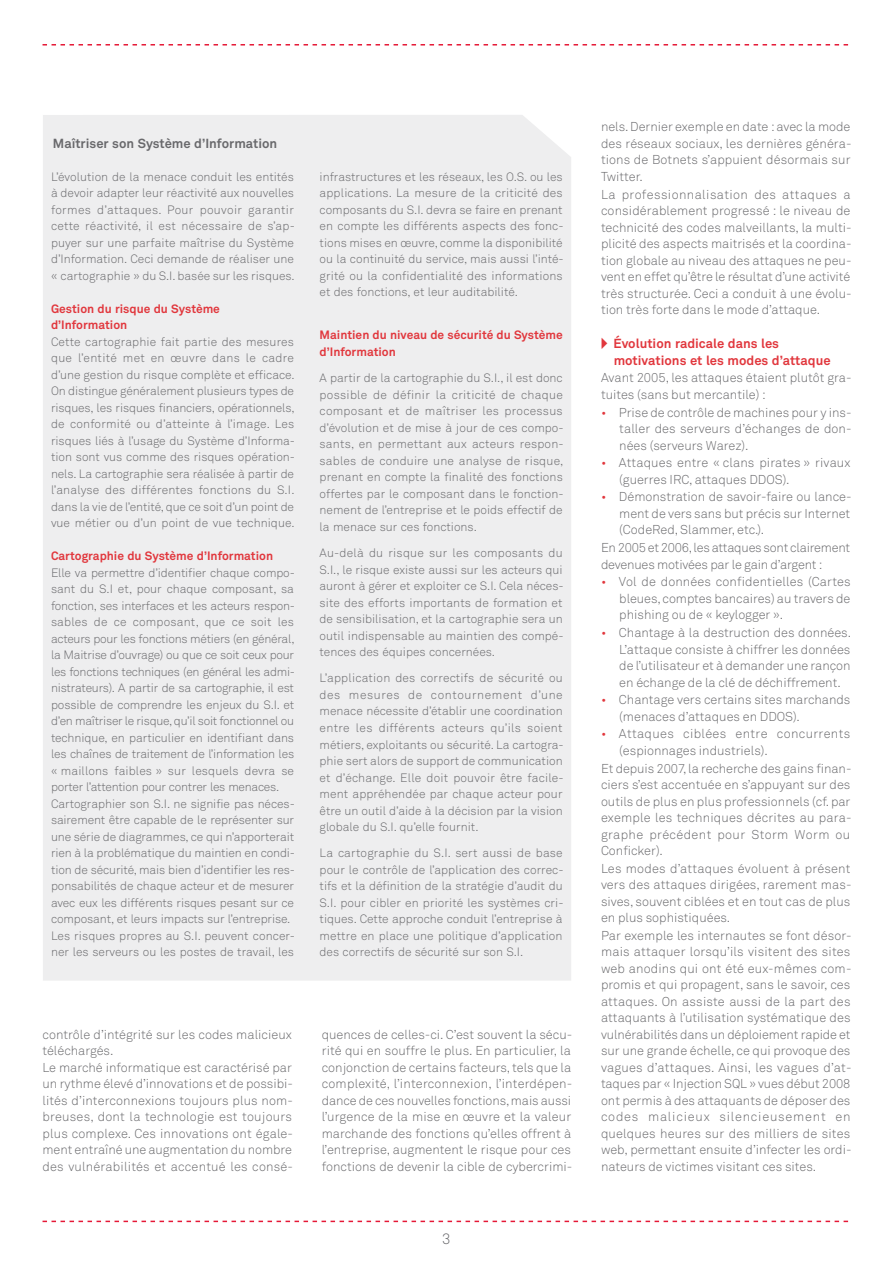
<style>
.page{position:relative;width:893px;height:1263px;background:#fff}
.page>*{position:absolute;margin:0;border:0;box-sizing:border-box;transform-origin:0 0}
.t1{font:300 15px "Akkurat";color:#69696c}
.t2{font:700 13.05px/16.5px "Akkurat";color:#e1373d}
.t3{font:700 13.05px "Akkurat";color:#69696c}
.t4{font:300 12.75px/16.5px "Akkurat";color:#69696c;text-align:justify}
.t5{font:300 12.75px/16.5px "Akkurat";letter-spacing:-.02em;color:#69696c}
.t6{font:300 12.75px/16.5px "Akkurat";letter-spacing:.02em;color:#69696c}
.t7{font:300 12px/16.5px "Akkurat";letter-spacing:-.01em;color:#69696c;text-align:justify}
.t8{font:700 12px/16.5px "Akkurat";color:#e1373d}
.s1{color:#e1373d}
</style>
<div class="page">
<svg style="left:43px;top:1220px;width:806px;height:2px"></svg>
<svg style="left:43px;top:44px;width:806px;height:2px"></svg>
<div style="left:43px;top:115px;width:528px;height:866px;background:#eeeeef"></div>
<p class="t3" style="left:53px;top:135px;width:226px">Maîtriser son Système d’Information</p>
<p class="t7" style="left:51px;top:168px;width:246px">L’évolution de la menace conduit les entités à devoir adapter leur réactivité aux nouvelles formes d’attaques. Pour pouvoir garantir cette réactivité, il est nécessaire de s’ap&shy;puyer sur une parfaite maîtrise du Système d’Information. Ceci demande de réaliser une « cartographie » du S.I. basée sur les risques.</p>
<p class="t8" style="left:51px;top:300px;width:170px">Gestion du risque du Système d’Information</p>
<p class="t7" style="left:51px;top:333px;width:246px">Cette cartographie fait partie des mesures que l’entité met en œuvre dans le cadre d’une gestion du risque complète et efficace.<br>On distingue généralement plusieurs types de risques, les risques financiers, opérationnels, de conformité ou d’atteinte à l’image. Les risques liés à l’usage du Système d’Informa&shy;tion sont vus comme des risques opération&shy;nels. La cartographie sera réalisée à partir de l’analyse des différentes fonctions du S.I. dans la vie de l’entité, que ce soit d’un point de vue métier ou d’un point de vue technique.</p>
<p class="t8" style="left:51px;top:548px;width:224px">Cartographie du Système d’Information</p>
<p class="t7" style="left:51px;top:564px;width:246px;text-align:left">Elle va permettre d’identifier chaque compo&shy;sant du S.I et, pour chaque composant, sa fonction, ses interfaces et les acteurs respon&shy;sables de ce composant, que ce soit les acteurs pour les fonctions métiers (en général, la Maitrise d’ouvrage) ou que ce soit ceux pour les fonctions techniques (en général les admi&shy;nistrateurs). A partir de sa cartographie, il est possible de comprendre les enjeux du S.I. et d’en maîtriser le risque, qu’il soit fonctionnel ou technique, en particulier en identifiant dans les chaînes de traitement de l’information les « maillons faibles » sur lesquels devra se porter l’attention pour contrer les menaces.<br>Cartographier son S.I. ne signifie pas néces&shy;sairement être capable de le représenter sur une série de diagrammes, ce qui n’apporterait rien à la problématique du maintien en condi&shy;tion de sécurité, mais bien d’identifier les res&shy;ponsabilités de chaque acteur et de mesurer avec eux les différents risques pesant sur ce composant, et leurs impacts sur l’entreprise.<br>Les risques propres au S.I. peuvent concer&shy;ner les serveurs ou les postes de travail, les</p>
<p class="t7" style="left:320px;top:168px;width:246px">infrastructures et les réseaux, les O.S. ou les applications. La mesure de la criticité des composants du S.I. devra se faire en prenant en compte les différents aspects des fonc&shy;tions mises en œuvre, comme la disponibilité ou la continuité du service, mais aussi l’inté&shy;grité ou la confidentialité des informations et des fonctions, et leur auditabilité.</p>
<p class="t8" style="left:320px;top:327px;width:245px">Maintien du niveau de sécurité du Système d’Information</p>
<p class="t7" style="left:320px;top:369px;width:246px">A partir de la cartographie du S.I., il est donc possible de définir la criticité de chaque composant et de maîtriser les processus d’évolution et de mise à jour de ces compo&shy;sants, en permettant aux acteurs respon&shy;sables de conduire une analyse de risque, prenant en compte la finalité des fonctions offertes par le composant dans le fonction&shy;nement de l’entreprise et le poids effectif de la menace sur ces fonctions.</p>
<p class="t7" style="left:320px;top:544px;width:246px">Au-delà du risque sur les composants du S.I., le risque existe aussi sur les acteurs qui auront à gérer et exploiter ce S.I. Cela néces&shy;site des efforts importants de formation et de sensibilisation, et la cartographie sera un outil indispensable au maintien des compé&shy;tences des équipes concernées.</p>
<p class="t7" style="left:320px;top:670px;width:246px">L’application des correctifs de sécurité ou des mesures de contournement d’une menace nécessite d’établir une coordination entre les différents acteurs qu’ils soient métiers, exploitants ou sécurité. La cartogra&shy;phie sert alors de support de communication et d’échange. Elle doit pouvoir être facile&shy;ment appréhendée par chaque acteur pour être un outil d’aide à la décision par la vision globale du S.I. qu’elle fournit.</p>
<p class="t7" style="left:320px;top:845px;width:246px">La cartographie du S.I. sert aussi de base pour le contrôle de l’application des correc&shy;tifs et la définition de la stratégie d’audit du S.I. pour cibler en priorité les systèmes cri&shy;tiques. Cette approche conduit l’entreprise à mettre en place une politique d’application des correctifs de sécurité sur son S.I.</p>
<p class="t4" style="left:43px;top:1026px;width:252px;text-align:left">contrôle d’intégrité sur les codes malicieux téléchargés.<br>Le marché informatique est caractérisé par un rythme élevé d’innovations et de possibi&shy;lités d’interconnexions toujours plus nom&shy;breuses, dont la technologie est toujours plus complexe. Ces innovations ont égale&shy;ment entraîné une augmentation du nombre des vulnérabilités et accentué les consé-</p>
<p class="t4" style="left:322px;top:1026px;width:252px">quences de celles-ci. C’est souvent la sécu&shy;rité qui en souffre le plus. En particulier, la conjonction de certains facteurs, tels que la complexité, l’interconnexion, l’interdépen&shy;dance de ces nouvelles fonctions, mais aussi l’urgence de la mise en œuvre et la valeur marchande des fonctions qu’elles offrent à l’entreprise, augmentent le risque pour ces fonctions de devenir la cible de cybercrimi-</p>
<p class="t1" style="left:442px;top:1229px;width:10px">3</p>
<p class="t4" style="left:601px;top:118px;width:252px">nels. Dernier exemple en date : avec la mode des réseaux sociaux, les dernières généra&shy;tions de Botnets s’appuient désormais sur Twitter.</p>
<p class="t4" style="left:601px;top:186px;width:252px">La professionnalisation des attaques a considérablement progressé : le niveau de technicité des codes malveillants, la multi&shy;plicité des aspects maitrisés et la coordina&shy;tion globale au niveau des attaques ne peu&shy;vent en effet qu’être le résultat d’une activité très structurée. Ceci a conduit à une évolu&shy;tion très forte dans le mode d’attaque.</p>
<p class="t2" style="left:614px;top:335px;width:219px">Évolution radicale dans les motivations et les modes d’attaque</p>
<p class="t4" style="left:601px;top:369px;width:252px">Avant 2005, les attaques étaient plutôt gra&shy;tuites (sans but mercantile) :</p>
<p class="t4" style="left:619px;top:404px;width:234px;text-indent:-18px"><span class="s1">•</span> Prise de contrôle de machines pour y ins&shy;taller des serveurs d’échanges de don&shy;nées (serveurs Warez).</p>
<p class="t4" style="left:619px;top:454px;width:233px;text-indent:-18px"><span class="s1">•</span> Attaques entre « clans pirates » rivaux (guerres IRC, attaques DDOS).</p>
<p class="t4" style="left:619px;top:488px;width:234px;text-indent:-18px"><span class="s1">•</span> Démonstration de savoir-faire ou lance&shy;ment de vers sans but précis sur Internet (CodeRed, Slammer, etc.).</p>
<p class="t5" style="left:601px;top:539px;width:251px">En 2005 et 2006, les attaques sont clairement devenues motivées par le gain d’argent :</p>
<p class="t4" style="left:619px;top:573px;width:233px;text-indent:-18px"><span class="s1">•</span> Vol de données confidentielles (Cartes bleues, comptes bancaires) au travers de phishing ou de « keylogger ».</p>
<p class="t4" style="left:619px;top:624px;width:233px;text-indent:-18px"><span class="s1">•</span> Chantage à la destruction des données.<br>L’attaque consiste à chiffrer les données de l’utilisateur et à demander une rançon en échange de la clé de déchiffrement.</p>
<p class="t4" style="left:619px;top:691px;width:233px;text-indent:-18px"><span class="s1">•</span> Chantage vers certains sites marchands (menaces d’attaques en DDOS).</p>
<p class="t6" style="left:619px;top:725px;width:232px;text-indent:-18px"><span class="s1">•</span> Attaques ciblées entre concurrents (espionnages industriels).</p>
<p class="t4" style="left:601px;top:760px;width:252px">Et depuis 2007, la recherche des gains finan&shy;ciers s’est accentuée en s’appuyant sur des outils de plus en plus professionnels (cf. par exemple les techniques décrites au para&shy;graphe précédent pour Storm Worm ou Conficker).</p>
<p class="t4" style="left:601px;top:860px;width:252px">Les modes d’attaques évoluent à présent vers des attaques dirigées, rarement mas&shy;sives, souvent ciblées et en tout cas de plus en plus sophistiquées.</p>
<p class="t4" style="left:601px;top:927px;width:252px">Par exemple les internautes se font désor&shy;mais attaquer lorsqu’ils visitent des sites web anodins qui ont été eux-mêmes com&shy;promis et qui propagent, sans le savoir, ces attaques. On assiste aussi de la part des attaquants à l’utilisation systématique des vulnérabilités dans un déploiement rapide et sur une grande échelle, ce qui provoque des vagues d’attaques. Ainsi, les vagues d’at&shy;taques par « Injection SQL » vues début 2008 ont permis à des attaquants de déposer des codes malicieux silencieusement en quelques heures sur des milliers de sites web, permettant ensuite d’infecter les ordi&shy;nateurs de victimes visitant ces sites.</p>
</div>
